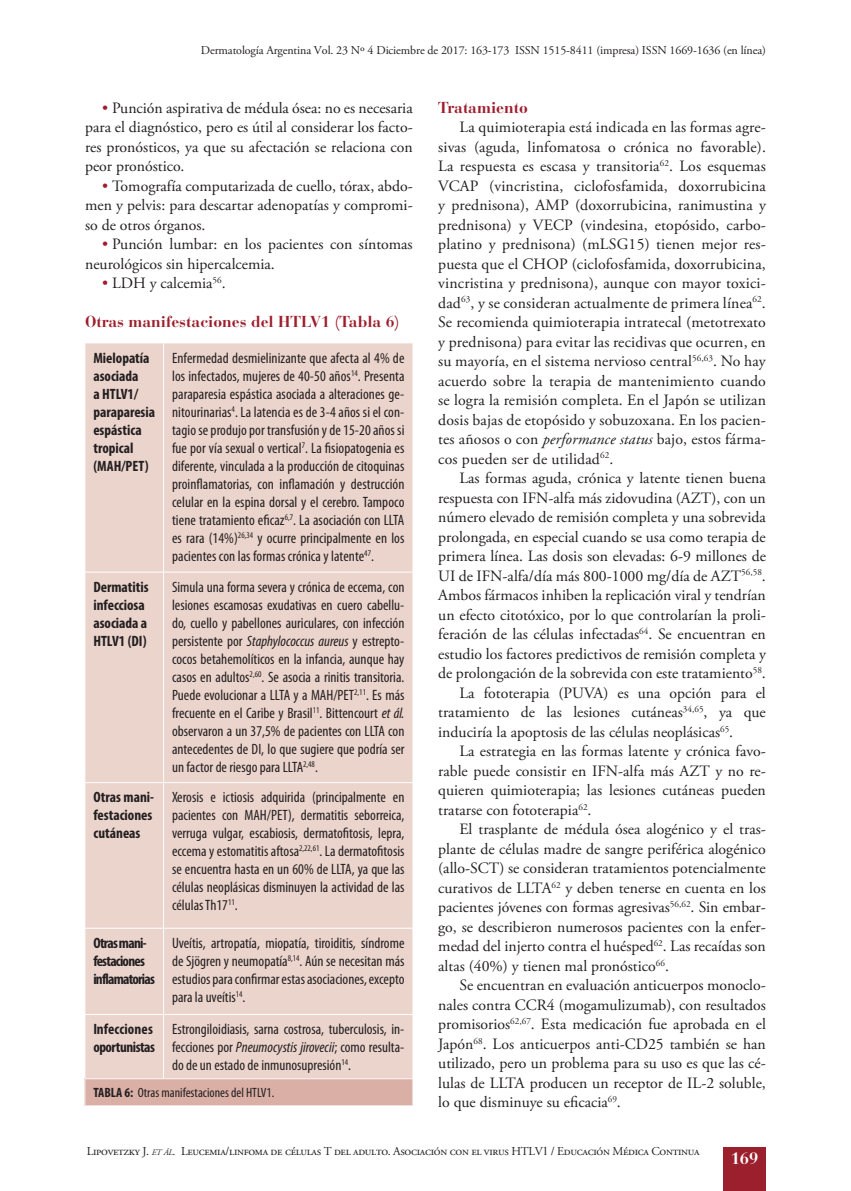
<style>
.page{position:relative;width:851px;height:1191px;background:#fff}
.page>*{position:absolute;margin:0;border:0;box-sizing:border-box;transform-origin:0 0}
.t1{font:700 16.5px "Bauer Bodoni Std";color:#fff}
.t2{font:15.75px/19.5px "Adobe Garamond Pro";color:#231f20;text-align:justify}
.t3{font:700 15.75px "Bauer Bodoni Std";color:#9c1f2d}
.t4{font:condensed 15px/18px "Myriad Pro";color:#231f20;text-align:justify}
.t5{font:700 condensed 15px/18px "Myriad Pro";color:#231f20}
.t6{font:700 condensed 15px/18px "Myriad Pro";letter-spacing:-.05em;color:#231f20}
.t7{font:700 condensed 15px/18px "Myriad Pro";letter-spacing:-.025em;color:#231f20}
.t8{font:condensed 13.5px "Myriad Pro";color:#231f20}
.t9{font:12px "Adobe Garamond Pro";letter-spacing:-.025em;color:#231f20}
.s1{color:#9c1f2d}
.s2{font-style:italic}
.s3{font-weight:700}
.s4{font-style:italic;font-size:8.4px}
.s5{font-family:"Times New Roman"}
</style>
<div class="page">
<div style="left:723px;top:1146px;width:42px;height:45px;background:#9c1f2d"></div>
<div style="left:85px;top:343px;width:327px;height:735px;background:#ebd4cc"></div>
<div style="left:85px;top:1078px;width:328px;height:27px;background:#dab0a6"></div>
<hr style="left:163px;top:343px;width:1px;height:229px;background:#fff">
<hr style="left:163px;top:572px;width:250px;height:1px;background:#fff">
<hr style="left:84px;top:572px;width:79px;height:1px;background:#fff">
<hr style="left:163px;top:572px;width:1px;height:210px;background:#fff">
<hr style="left:84px;top:782px;width:79px;height:1px;background:#fff">
<hr style="left:163px;top:782px;width:250px;height:1px;background:#fff">
<hr style="left:163px;top:783px;width:1px;height:144px;background:#fff">
<hr style="left:84px;top:927px;width:79px;height:1px;background:#fff">
<hr style="left:163px;top:927px;width:250px;height:1px;background:#fff">
<hr style="left:163px;top:928px;width:1px;height:86px;background:#fff">
<hr style="left:163px;top:1014px;width:250px;height:1px;background:#fff">
<svg style="left:84px;top:1079px;width:1px;height:26px"></svg>
<hr style="left:163px;top:1078px;width:250px;height:1px;background:#fff">
<svg style="left:412px;top:1079px;width:1px;height:26px"></svg>
<hr style="left:84px;top:1014px;width:79px;height:1px;background:#fff">
<hr style="left:163px;top:1014px;width:1px;height:64px;background:#fff">
<hr style="left:84px;top:1078px;width:79px;height:1px;background:#fff">
<p class="t9" style="left:201px;top:43px;width:566px">Dermatología Argentina Vol. 23 Nº 4 Diciembre de 2017: 163-173 ISSN 1515-8411 (impresa) ISSN 1669-1636 (en línea)</p>
<p class="t2" style="left:85px;top:98px;width:329px;text-indent:17px"><span class="s1">•</span> Punción aspirativa de médula ósea: no es necesaria para el diagnóstico, pero es útil al considerar los facto&shy;res pronósticos, ya que su afectación se relaciona con peor pronóstico.</p>
<p class="t2" style="left:85px;top:176px;width:329px;text-indent:17px"><span class="s1">•</span> Tomografía computarizada de cuello, tórax, abdo&shy;men y pelvis: para descartar adenopatías y compromi&shy;so de otros órganos.</p>
<p class="t2" style="left:85px;top:235px;width:329px;text-indent:17px"><span class="s1">•</span> Punción lumbar: en los pacientes con síntomas neurológicos sin hipercalcemia.</p>
<p class="t2" style="left:102px;top:274px;width:125px"><span class="s1">•</span> LDH y calcemia<sup>56</sup>.</p>
<p class="t3" style="left:85px;top:312px;width:316px">Otras manifestaciones del HTLV1 (Tabla 6)</p>
<p class="t5" style="left:93px;top:348px;width:63px">Mielopatía asociada<br>a HTLV1/ paraparesia espástica tropical (MAH/PET)</p>
<p class="t4" style="left:172px;top:348px;width:234px">Enfermedad desmielinizante que afecta al 4% de los infectados, mujeres de 40-50 años<sup>14</sup>. Presenta paraparesia espástica asociada a alteraciones ge&shy;nitourinarias<sup>4</sup>. La latencia es de 3-4 años si el con&shy;tagio se produjo por transfusión y de 15-20 años si fue por vía sexual o vertical<sup>7</sup>. La fisiopatogenia es diferente, vinculada a la producción de citoquinas proinflamatorias, con inflamación y destrucción celular en la espina dorsal y el cerebro. Tampoco tiene tratamiento eficaz<sup>6,7</sup>. La asociación con LLTA es rara (14%)<sup>26,34</sup> y ocurre principalmente en los pacientes con las formas crónica y latente<sup>47</sup>.</p>
<p class="t5" style="left:93px;top:577px;width:57px">Dermatitis infecciosa asociada a<br>HTLV1 (DI)</p>
<p class="t4" style="left:172px;top:578px;width:234px">Simula una forma severa y crónica de eccema, con lesiones escamosas exudativas en cuero cabellu&shy;do, cuello y pabellones auriculares, con infección persistente por <span class="s2">Staphylococcus aureus</span> y estrepto&shy;cocos betahemolíticos en la infancia, aunque hay casos en adultos<sup>2,60</sup>. Se asocia a rinitis transitoria.<br>Puede evolucionar a LLTA y a MAH/PET<sup>2,11</sup>. Es más frecuente en el Caribe y Brasil<sup>11</sup>. Bittencourt <span class="s2">et ál. </span>observaron a un 37,5% de pacientes con LLTA con antecedentes de DI, lo que sugiere que podría ser un factor de riesgo para LLTA<sup>2,48</sup>.</p>
<p class="t5" style="left:93px;top:788px;width:62px;text-align:justify">Otras mani&shy;festaciones cutáneas</p>
<p class="t4" style="left:172px;top:788px;width:234px">Xerosis e ictiosis adquirida (principalmente en pacientes con MAH/PET), dermatitis seborreica, verruga vulgar, escabiosis, dermatofitosis, lepra, eccema y estomatitis aftosa<sup>2,22,61</sup>. La dermatofitosis se encuentra hasta en un 60% de LLTA, ya que las células neoplásicas disminuyen la actividad de las células Th17<sup>11</sup>.</p>
<p class="t6" style="left:93px;top:933px;width:63px">Otras mani&shy;festaciones inflamatorias</p>
<p class="t4" style="left:172px;top:933px;width:234px">Uveítis, artropatía, miopatía, tiroiditis, síndrome de Sjögren y neumopatía<sup>8,14</sup>. Aún se necesitan más estudios para confirmar estas asociaciones, excepto para la uveítis<sup>14</sup>.</p>
<p class="t7" style="left:93px;top:1020px;width:63px">Infecciones oportunistas</p>
<p class="t4" style="left:172px;top:1020px;width:234px">Estrongiloidiasis, sarna costrosa, tuberculosis, in&shy;fecciones por <span class="s2">Pneumocystis jirovecii</span>; como resulta&shy;do de un estado de inmunosupresión<sup>14</sup>.</p>
<p class="t8" style="left:93px;top:1084px;width:182px"><span class="s3">TABLA 6:</span> Otras manifestaciones del HTLV1.</p>
<p class="t3" style="left:438px;top:98px;width:91px">Tratamiento</p>
<p class="t2" style="left:438px;top:118px;width:329px;text-indent:21px">La quimioterapia está indicada en las formas agre&shy;sivas (aguda, linfomatosa o crónica no favorable).<br>La respuesta es escasa y transitoria<sup>62</sup>. Los esquemas VCAP (vincristina, ciclofosfamida, doxorrubicina y prednisona), AMP (doxorrubicina, ranimustina y prednisona) y VECP (vindesina, etopósido, carbo&shy;platino y prednisona) (mLSG15) tienen mejor res&shy;puesta que el CHOP (ciclofosfamida, doxorrubicina, vincristina y prednisona), aunque con mayor toxici&shy;dad<sup>63</sup>, y se consideran actualmente de primera línea<sup>62</sup>.<br>Se recomienda quimioterapia intratecal (metotrexato y prednisona) para evitar las recidivas que ocurren, en su mayoría, en el sistema nervioso central<sup>56,63</sup>. No hay acuerdo sobre la terapia de mantenimiento cuando se logra la remisión completa. En el Japón se utilizan dosis bajas de etopósido y sobuzoxana. En los pacien&shy;tes añosos o con <span class="s2">performance status</span> bajo, estos fárma&shy;cos pueden ser de utilidad<sup>62</sup>.</p>
<p class="t2" style="left:459px;top:469px;width:308px">Las formas aguda, crónica y latente tienen buena</p>
<p class="t2" style="left:438px;top:488px;width:329px">respuesta con IFN-alfa más zidovudina (AZT), con un</p>
<p class="t2" style="left:438px;top:508px;width:329px">número elevado de remisión completa y una sobrevida</p>
<p class="t2" style="left:438px;top:527px;width:329px">prolongada, en especial cuando se usa como terapia de</p>
<p class="t2" style="left:438px;top:547px;width:329px">primera línea. Las dosis son elevadas: 6-9 millones de</p>
<p class="t2" style="left:438px;top:566px;width:329px">UI de IFN-alfa/día más 800-1000 mg/día de AZT<sup>56,58</sup>.</p>
<p class="t2" style="left:438px;top:586px;width:329px">Ambos fármacos inhiben la replicación viral y tendrían</p>
<p class="t2" style="left:438px;top:605px;width:329px">un efecto citotóxico, por lo que controlarían la proli-</p>
<p class="t2" style="left:438px;top:625px;width:329px">feración de las células infectadas<sup>64</sup>. Se encuentran en</p>
<p class="t2" style="left:438px;top:644px;width:329px">estudio los factores predictivos de remisión completa y</p>
<p class="t2" style="left:438px;top:664px;width:329px">de prolongación de la sobrevida con este tratamiento<sup>58</sup>.</p>
<p class="t2" style="left:459px;top:683px;width:308px">La fototerapia (PUVA) es una opción para el</p>
<p class="t2" style="left:438px;top:703px;width:329px">tratamiento de las lesiones cutáneas<sup>34,65</sup>, ya que</p>
<p class="t2" style="left:438px;top:722px;width:296px">induciría la apoptosis de las células neoplásicas<sup>65</sup>.</p>
<p class="t2" style="left:459px;top:742px;width:308px">La estrategia en las formas latente y crónica favo-</p>
<p class="t2" style="left:438px;top:761px;width:329px">rable puede consistir en IFN-alfa más AZT y no re-</p>
<p class="t2" style="left:438px;top:781px;width:329px">quieren quimioterapia; las lesiones cutáneas pueden</p>
<p class="t2" style="left:438px;top:800px;width:155px">tratarse con fototerapia<sup>62</sup>.</p>
<p class="t2" style="left:459px;top:820px;width:308px">El trasplante de médula ósea alogénico y el tras-</p>
<p class="t2" style="left:438px;top:839px;width:329px">plante de células madre de sangre periférica alogénico</p>
<p class="t2" style="left:438px;top:859px;width:329px">(allo-SCT) se consideran tratamientos potencialmente</p>
<p class="t2" style="left:438px;top:878px;width:329px">curativos de LLTA<sup>62</sup> y deben tenerse en cuenta en los</p>
<p class="t2" style="left:438px;top:898px;width:329px">pacientes jóvenes con formas agresivas<sup>56,62</sup>. Sin embar-</p>
<p class="t2" style="left:438px;top:917px;width:329px">go, se describieron numerosos pacientes con la enfer-</p>
<p class="t2" style="left:438px;top:937px;width:329px">medad del injerto contra el huésped<sup>62</sup>. Las recaídas son</p>
<p class="t2" style="left:438px;top:956px;width:232px">altas (40%) y tienen mal pronóstico<sup>66</sup>.</p>
<p class="t2" style="left:459px;top:976px;width:308px">Se encuentran en evaluación anticuerpos monoclo-</p>
<p class="t2" style="left:438px;top:995px;width:329px">nales contra CCR4 (mogamulizumab), con resultados</p>
<p class="t2" style="left:438px;top:1015px;width:329px">promisorios<sup>62,67</sup>. Esta medicación fue aprobada en el</p>
<p class="t2" style="left:438px;top:1034px;width:329px">Japón<sup>68</sup>. Los anticuerpos anti-CD25 también se han</p>
<p class="t2" style="left:438px;top:1054px;width:329px">utilizado, pero un problema para su uso es que las cé-</p>
<p class="t2" style="left:438px;top:1073px;width:329px">lulas de LLTA producen un receptor de IL-2 soluble,</p>
<p class="t2" style="left:438px;top:1093px;width:184px">lo que disminuye su eficacia<sup>69</sup>.</p>
<p class="t9" style="left:87px;top:1144px;width:614px">Lipovetzky J. <span class="s4">et ál</span><span class="s2">.</span> Leucemia/linfoma de células T del adulto. Asociación con el virus HTLV<span class="s5">1</span> / Educación Médica Continua</p>
<p class="t1" style="left:730px;top:1148px;width:29px">169</p>
</div>
